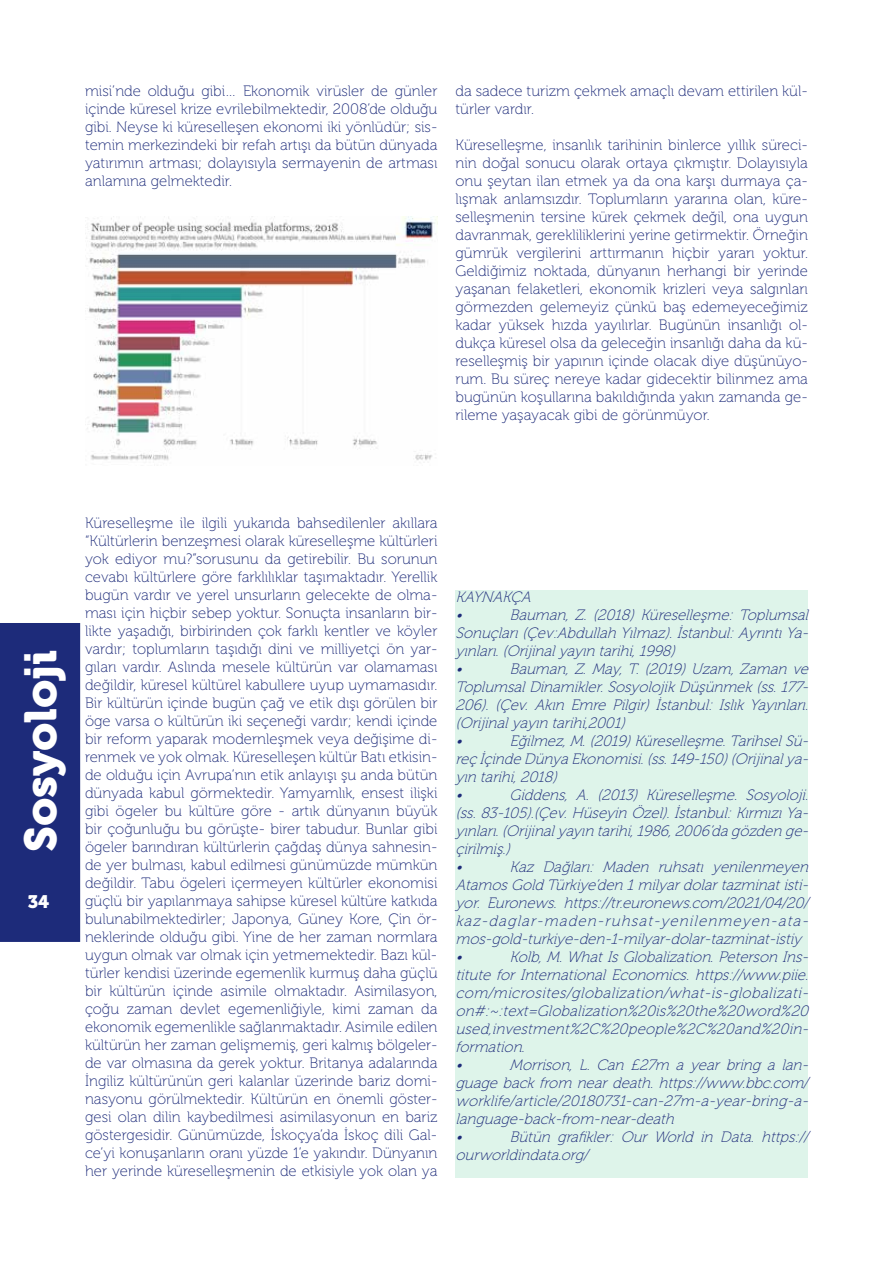
<style>
.page{position:relative;width:893px;height:1263px;background:#fff}
.page>*{position:absolute;margin:0;border:0;box-sizing:border-box;transform-origin:0 0}
.t1{font:45px "Museo 900";color:#fff}
.t2{font:18px "Museo 900";color:#fff}
.t3{font:15px/18px "Museo 100";color:#1d2b7a;text-align:justify}
.t4{font:italic 15px/18px "Museo 100";color:#1d2b7a}
</style>
<div class="page">
<div style="left:0;top:623px;width:80px;height:319px;background:#1d2b7a"></div>
<img style="left:85px;top:217px;width:352px;height:243px">
<div style="left:455px;top:591px;width:353px;height:587px;background:#def4ea"></div>
<p class="t3" style="left:85px;top:83px;width:354px">misi’nde olduğu gibi… Ekonomik virüsler de günler içinde küresel krize evrilebilmektedir, 2008’de olduğu gibi. Neyse ki küreselleşen ekonomi iki yönlüdür; sis&shy;temin merkezindeki bir refah artışı da bütün dünyada yatırımın artması; dolayısıyla sermayenin de artması anlamına gelmektedir.</p>
<p class="t3" style="left:455px;top:83px;width:354px">da sadece turizm çekmek amaçlı devam ettirilen kül&shy;türler vardır.</p>
<p class="t3" style="left:455px;top:137px;width:354px">Küreselleşme, insanlık tarihinin binlerce yıllık süreci&shy;nin doğal sonucu olarak ortaya çıkmıştır. Dolayısıyla onu şeytan ilan etmek ya da ona karşı durmaya ça&shy;lışmak anlamsızdır. Toplumların yararına olan, küre&shy;selleşmenin tersine kürek çekmek değil, ona uygun davranmak, gerekliliklerini yerine getirmektir. Örneğin gümrük vergilerini arttırmanın hiçbir yararı yoktur.<br>Geldiğimiz noktada, dünyanın herhangi bir yerinde yaşanan felaketleri, ekonomik krizleri veya salgınları görmezden gelemeyiz çünkü baş edemeyeceğimiz kadar yüksek hızda yayılırlar. Bugünün insanlığı ol&shy;dukça küresel olsa da geleceğin insanlığı daha da kü&shy;reselleşmiş bir yapının içinde olacak diye düşünüyo&shy;rum. Bu süreç nereye kadar gidecektir bilinmez ama bugünün koşullarına bakıldığında yakın zamanda ge&shy;rileme yaşayacak gibi de görünmüyor.</p>
<h1 class="t1" style="left:15px;top:852px;width:205px;rotate:-90deg">Sosyoloji</h1>
<p class="t2" style="left:28px;top:891px;width:23px">34</p>
<p class="t3" style="left:85px;top:515px;width:354px">Küreselleşme ile ilgili yukarıda bahsedilenler akıllara “Kültürlerin benzeşmesi olarak küreselleşme kültürleri yok ediyor mu?”sorusunu da getirebilir. Bu sorunun cevabı kültürlere göre farklılıklar taşımaktadır. Yerellik bugün vardır ve yerel unsurların gelecekte de olma&shy;ması için hiçbir sebep yoktur. Sonuçta insanların bir&shy;likte yaşadığı, birbirinden çok farklı kentler ve köyler vardır; toplumların taşıdığı dini ve milliyetçi ön yar&shy;gıları vardır. Aslında mesele kültürün var olamaması değildir, küresel kültürel kabullere uyup uymamasıdır.<br>Bir kültürün içinde bugün çağ ve etik dışı görülen bir öge varsa o kültürün iki seçeneği vardır; kendi içinde bir reform yaparak modernleşmek veya değişime di&shy;renmek ve yok olmak. Küreselleşen kültür Batı etkisin&shy;de olduğu için Avrupa’nın etik anlayışı şu anda bütün dünyada kabul görmektedir. Yamyamlık, ensest ilişki gibi ögeler bu kültüre göre - artık dünyanın büyük bir çoğunluğu bu görüşte- birer tabudur. Bunlar gibi ögeler barındıran kültürlerin çağdaş dünya sahnesin&shy;de yer bulması, kabul edilmesi günümüzde mümkün değildir. Tabu ögeleri içermeyen kültürler ekonomisi güçlü bir yapılanmaya sahipse küresel kültüre katkıda bulunabilmektedirler; Japonya, Güney Kore, Çin ör&shy;neklerinde olduğu gibi. Yine de her zaman normlara uygun olmak var olmak için yetmemektedir. Bazı kül&shy;türler kendisi üzerinde egemenlik kurmuş daha güçlü bir kültürün içinde asimile olmaktadır. Asimilasyon, çoğu zaman devlet egemenliğiyle, kimi zaman da ekonomik egemenlikle sağlanmaktadır. Asimile edilen kültürün her zaman gelişmemiş, geri kalmış bölgeler&shy;de var olmasına da gerek yoktur. Britanya adalarında İngiliz kültürünün geri kalanlar üzerinde bariz domi&shy;nasyonu görülmektedir. Kültürün en önemli göster&shy;gesi olan dilin kaybedilmesi asimilasyonun en bariz göstergesidir. Günümüzde, İskoçya’da İskoç dili Gal&shy;ce’yi konuşanların oranı yüzde 1’e yakındır. Dünyanın her yerinde küreselleşmenin de etkisiyle yok olan ya</p>
<p class="t4" style="left:455px;top:588px;width:81px">KAYNAKÇA •</p>
<p class="t4" style="left:455px;top:606px;width:358px;text-indent:54px">Bauman, Z. (2018) Küreselleşme: Toplumsal Sonuçları(Çev:Abdullah Yılmaz).İstanbul:AyrıntıYa&shy;yınları.(Orijinalyayın tarihi,1998)<br>•</p>
<p class="t4" style="left:455px;top:660px;width:358px;text-indent:54px">Bauman, Z. May, T. (2019) Uzam, Zaman ve ToplumsalDinamikler.SosyolojikDüşünmek(ss.177- 206). (Çev. Akın Emre Pilgir) İstanbul: Islık Yayınları. (Orijinalyayın tarihi,2001)<br>•</p>
<p class="t4" style="left:455px;top:732px;width:358px;text-indent:54px">Eğilmez,M.(2019)Küreselleşme.TarihselSü&shy;reçİçindeDünyaEkonomisi.(ss.149-150)(Orijinalya&shy;yın tarihi,2018)<br>•</p>
<p class="t4" style="left:455px;top:786px;width:358px;text-indent:54px">Giddens, A. (2013) Küreselleşme. Sosyoloji. (ss.83-105).(Çev.Hüseyin Özel).İstanbul:KırmızıYa&shy;yınları.(Orijinalyayın tarihi,1986,2006’dagözden ge&shy;çirilmiş.)<br>•</p>
<p class="t4" style="left:455px;top:858px;width:358px;text-indent:54px">Kaz Dağları: Maden ruhsatı yenilenmeyen AtamosGold Türkiye’den 1milyardolartazminatisti&shy;yor. Euronews. https://tr.euronews.com/2021/04/20/ kaz-daglar-maden-ruhsat-yenilenmeyen-ata&shy;mos-gold-turkiye-den-1-milyar-dolar-tazminat-istiy •</p>
<p class="t4" style="left:455px;top:948px;width:359px;text-indent:54px">Kolb,M.WhatIsGlobalization.Peterson Ins&shy;titute for International Economics. https://www.piie. com/microsites/globalization/what-is-globalizati&shy;on#:~:text=Globalization%20is%20the%20word%20 used,investment%2C%20people%2C%20and%20in&shy;formation.<br>•</p>
<p class="t4" style="left:455px;top:1056px;width:358px;text-indent:54px">Morrison, L. Can £27m a year bring a lan&shy;guage back from near death. https://www.bbc.com/ worklife/article/20180731-can-27m-a-year-bring-a&shy;language-back-from-near-death<br>•</p>
<p class="t4" style="left:455px;top:1128px;width:358px;text-indent:54px">Bütün grafikler: Our World in Data. https:// ourworldindata.org/</p>
</div>
